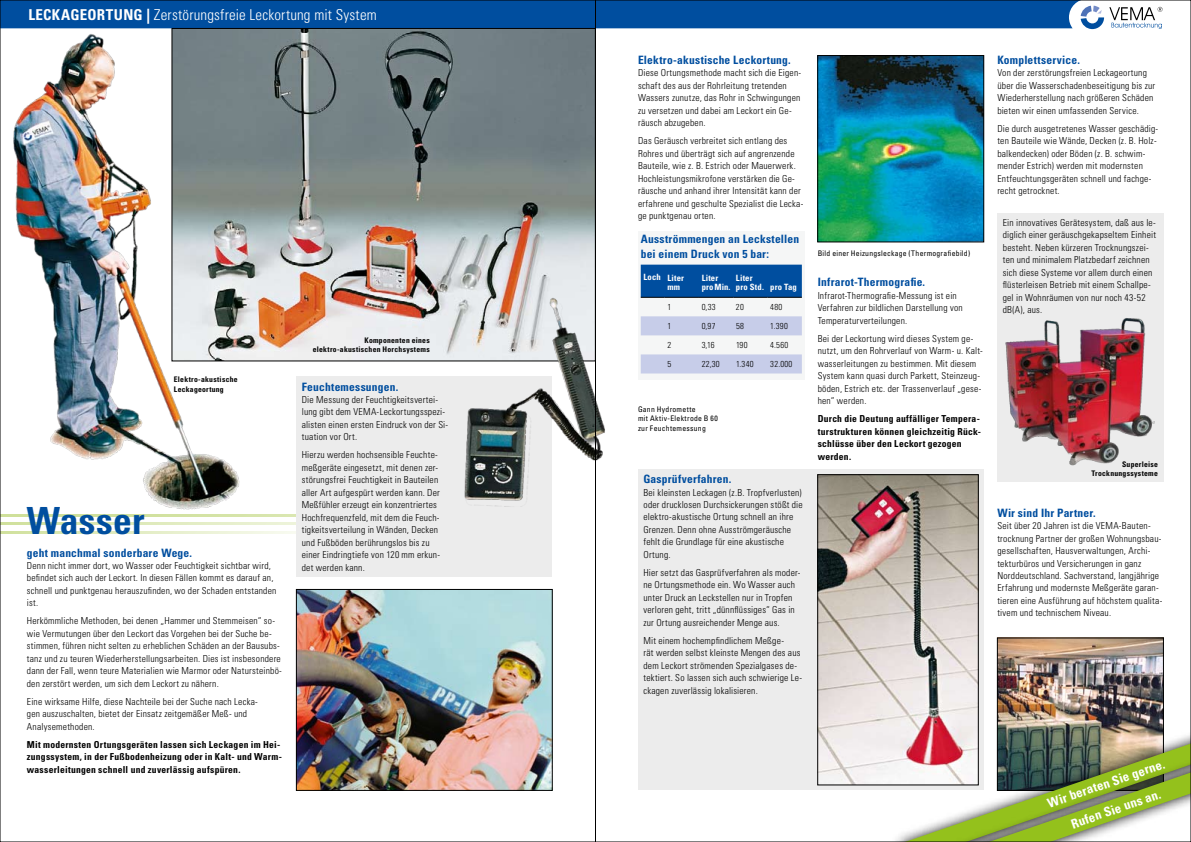
<style>
.page{position:relative;width:1191px;height:842px;background:#fff}
.page>*{position:absolute;margin:0;border:0;box-sizing:border-box;transform-origin:0 0}
.t1{font:700 condensed 37.4px "Univers LT Std";letter-spacing:.005em;color:#004e9f}
.t2{font:300 condensed 15px "Univers LT Std";letter-spacing:.01em;color:#fff}
.t3{font:700 condensed 13px/27.4px "Univers LT Std";color:#fff;text-align:center}
.t4{font:700 condensed 11.5px/15.4px "Univers LT Std";letter-spacing:.015em;color:#004e9f}
.t5{font:300 condensed 9.6px/12.5px "Univers LT Std";letter-spacing:.02em;color:#000}
.t6{font:700 condensed 9.6px/12.5px "Univers LT Std";letter-spacing:.025em;color:#000}
.t7{font:300 condensed 8.6px "Univers LT Std";letter-spacing:.035em;color:#000}
.t8{font:700 condensed 8.6px/9.6px "Univers LT Std";letter-spacing:.02em;color:#fff}
.t9{font:700 condensed 7.7px/9.6px "Univers LT Std";letter-spacing:.035em;color:#000;text-align:right}
.t10{font:condensed 7.7px/9.6px "Univers LT Std";letter-spacing:.035em;color:#000}
.s1{font-weight:700}
</style>
<div class="page">
<img style="left:0;top:0;width:1189px;height:842px">
<h2 class="t2" style="left:28px;top:5px;width:350px"><span class="s1">LECKAGEORTUNG |</span> Zerstörungsfreie Leckortung mit System</h2>
<p class="t9" style="left:174px;top:375px;width:65px;text-align:left">Elektro-akustische<br>Leckageortung</p>
<h1 class="t1" style="left:27px;top:497px;width:119px">Wasser</h1>
<p class="t4" style="left:27px;top:545px;width:167px">geht manchmal sonderbare Wege.</p>
<p class="t5" style="left:27px;top:559px;width:251px">Denn nicht immer dort, wo Wasser oder Feuchtigkeit sichtbar wird, befindet sich auch der Leckort. In diesen Fällen kommt es darauf an, schnell und punktgenau herauszufinden, wo der Schaden entstanden ist.</p>
<p class="t5" style="left:27px;top:615px;width:256px">Herkömmliche Methoden, bei denen „Hammer und Stemmeisen“ so&shy;wie Vermutungen über den Leckort das Vorgehen bei der Suche be&shy;stimmen, führen nicht selten zu erheblichen Schäden an der Bausubs&shy;tanz und zu teuren Wiederherstellungsarbeiten. Dies ist insbesondere dann der Fall, wenn teure Materialien wie Marmor oder Natursteinbö&shy;den zerstört werden, um sich dem Leckort zu nähern.</p>
<p class="t5" style="left:27px;top:695px;width:232px">Eine wirksame Hilfe, diese Nachteile bei der Suche nach Lecka&shy;gen auszuschalten, bietet der Einsatz zeitgemäßer Meß- und<br>Analysemethoden.</p>
<p class="t6" style="left:27px;top:738px;width:257px">Mit modernsten Ortungsgeräten lassen sich Leckagen im Hei&shy;zungssystem, in der Fußbodenheizung oder in Kalt- und Warm&shy;wasserleitungen schnell und zuverlässig aufspüren.</p>
<p class="t9" style="left:313px;top:335px;width:118px">Komponenten eines elektro-akustischen Horchsystems</p>
<p class="t4" style="left:302px;top:379px;width:98px">Feuchtemessungen.</p>
<p class="t5" style="left:302px;top:393px;width:148px">Die Messung der Feuchtigkeitsvertei&shy;lung gibt dem VEMA-Leckortungsspezi&shy;alisten einen ersten Eindruck von der Si&shy;tuation vor Ort.</p>
<p class="t5" style="left:302px;top:449px;width:140px">Hierzu werden hochsensible Feuchte&shy;meßgeräte eingesetzt, mit denen zer&shy;störungsfrei Feuchtigkeit in Bauteilen aller Art aufgespürt werden kann. Der Meßfühler erzeugt ein konzentriertes Hochfrequenzfeld, mit dem die Feuch&shy;tigkeitsverteilung in Wänden, Decken und Fußböden berührungslos bis zu einer Eindringtiefe von 120 mm erkun&shy;det werden kann.</p>
<p class="t4" style="left:638px;top:52px;width:154px">Elektro-akustische Leckortung.</p>
<p class="t5" style="left:638px;top:67px;width:165px">Diese Ortungsmethode macht sich die Eigen&shy;schaft des aus der Rohrleitung tretenden Wassers zunutze, das Rohr in Schwingungen zu versetzen und dabei am Leckort ein Ge&shy;räusch abzugeben.</p>
<p class="t5" style="left:638px;top:135px;width:167px">Das Geräusch verbreitet sich entlang des Rohres und überträgt sich auf angrenzende Bauteile, wie z. B. Estrich oder Mauerwerk.<br>Hochleistungsmikrofone verstärken die Ge&shy;räusche und anhand ihrer Intensität kann der erfahrene und geschulte Spezialist die Lecka&shy;ge punktgenau orten.</p>
<p class="t4" style="left:641px;top:231px;width:160px">Ausströmmengen an Leckstellen bei einem Druck von 5 bar:</p>
<p class="t8" style="left:667px;top:273px;width:18px;text-indent:-24px">Loch Liter mm</p>
<p class="t8" style="left:701px;top:273px;width:30px">Liter pro Min.</p>
<p class="t8" style="left:736px;top:273px;width:62px">Liter<br>pro Std. pro Tag</p>
<p class="t7" style="left:667px;top:302px;width:5px">1</p>
<p class="t7" style="left:701px;top:302px;width:15px">0,33</p>
<p class="t7" style="left:736px;top:302px;width:9px">20</p>
<p class="t7" style="left:770px;top:302px;width:14px">480</p>
<p class="t7" style="left:667px;top:321px;width:5px">1</p>
<p class="t7" style="left:701px;top:321px;width:15px">0,97</p>
<p class="t7" style="left:736px;top:321px;width:9px">58</p>
<p class="t7" style="left:770px;top:321px;width:19px">1.390</p>
<p class="t7" style="left:667px;top:340px;width:5px">2</p>
<p class="t7" style="left:701px;top:340px;width:14px">3,16</p>
<p class="t7" style="left:736px;top:340px;width:13px">190</p>
<p class="t7" style="left:770px;top:340px;width:20px">4.560</p>
<p class="t7" style="left:667px;top:359px;width:5px">5</p>
<p class="t7" style="left:701px;top:359px;width:20px">22,30</p>
<p class="t7" style="left:736px;top:359px;width:19px">1.340</p>
<p class="t7" style="left:770px;top:359px;width:24px">32.000</p>
<p class="t10" style="left:638px;top:404px;width:81px">Gann Hydromette<br>mit Aktiv-Elektrode B 60 zur Feuchtemessung</p>
<p class="t4" style="left:643px;top:471px;width:89px">Gasprüfverfahren.</p>
<p class="t5" style="left:643px;top:486px;width:161px">Bei kleinsten Leckagen (z.B. Tropfverlusten) oder drucklosen Durchsickerungen stößt die elektro-akustische Ortung schnell an ihre Grenzen. Denn ohne Ausströmgeräusche fehlt die Grundlage für eine akustische Ortung.</p>
<p class="t5" style="left:643px;top:566px;width:158px">Hier setzt das Gasprüfverfahren als moder&shy;ne Ortungsmethode ein. Wo Wasser auch unter Druck an Leckstellen nur in Tropfen verloren geht, tritt „dünnflüssiges“ Gas in zur Ortung ausreichender Menge aus.</p>
<p class="t5" style="left:643px;top:634px;width:160px">Mit einem hochempfindlichem Meßge-<br>rät werden selbst kleinste Mengen des aus dem Leckort strömenden Spezialgases de&shy;tektiert. So lassen sich auch schwierige Le&shy;ckagen zuverlässig lokalisieren.</p>
<p class="t10" style="left:817px;top:248px;width:154px">Bild einer Heizungsleckage (Thermografiebild)</p>
<p class="t4" style="left:817px;top:275px;width:109px">Infrarot-Thermografie.</p>
<p class="t5" style="left:817px;top:289px;width:146px">Infrarot-Thermografie-Messung ist ein<br>Verfahren zur bildlichen Darstellung von<br>Temperaturverteilungen.</p>
<p class="t5" style="left:817px;top:332px;width:166px">Bei der Leckortung wird dieses System ge&shy;nutzt, um den Rohrverlauf von Warm- u. Kalt&shy;wasserleitungen zu bestimmen. Mit diesem System kann quasi durch Parkett, Steinzeug&shy;böden, Estrich etc. der Trassenverlauf „gese&shy;hen“ werden.</p>
<p class="t6" style="left:817px;top:412px;width:165px">Durch die Deutung auffälliger Tempera&shy;turstrukturen können gleichzeitig Rück&shy;schlüsse über den Leckort gezogen werden.</p>
<p class="t4" style="left:997px;top:52px;width:84px">Komplettservice.</p>
<p class="t5" style="left:997px;top:67px;width:159px">Von der zerstörungsfreien Leckageortung über die Wasserschadenbeseitigung bis zur Wiederherstellung nach größeren Schäden bieten wir einen umfassenden Service.</p>
<p class="t5" style="left:997px;top:122px;width:162px">Die durch ausgetretenes Wasser geschädig&shy;ten Bauteile wie Wände, Decken (z. B. Holz&shy;balkendecken) oder Böden (z. B. schwim&shy;mender Estrich) werden mit modernsten Entfeuchtungsgeräten schnell und fachge&shy;recht getrocknet.</p>
<p class="t5" style="left:1002px;top:216px;width:155px">Ein innovatives Gerätesystem, daß aus le&shy;diglich einer geräuschgekapseltem Einheit besteht. Neben kürzeren Trocknungszei&shy;ten und minimalem Platzbedarf zeichnen sich diese Systeme vor allem durch einen flüsterleisen Betrieb mit einem Schallpe&shy;gel in Wohnräumen von nur noch 43-52 dB(A), aus.</p>
<p class="t9" style="left:1091px;top:459px;width:68px">Superleise<br>Trocknungssysteme</p>
<p class="t4" style="left:997px;top:505px;width:100px">Wir sind Ihr Partner.</p>
<p class="t5" style="left:997px;top:519px;width:167px">Seit über 20 Jahren ist die VEMA-Bauten&shy;trocknung Partner der großen Wohnungsbau&shy;gesellschaften, Hausverwaltungen, Archi&shy;tekturbüros und Versicherungen in ganz Norddeutschland. Sachverstand, langjährige Erfahrung und modernste Meßgeräte garan&shy;tieren eine Ausführung auf höchstem qualita&shy;tivem und technischem Niveau.</p>
<h3 class="t3" style="left:1043px;top:790px;width:125px;rotate:-19deg">Wir beraten Sie gerne.<br>Rufen Sie uns an.</h3>
</div>
